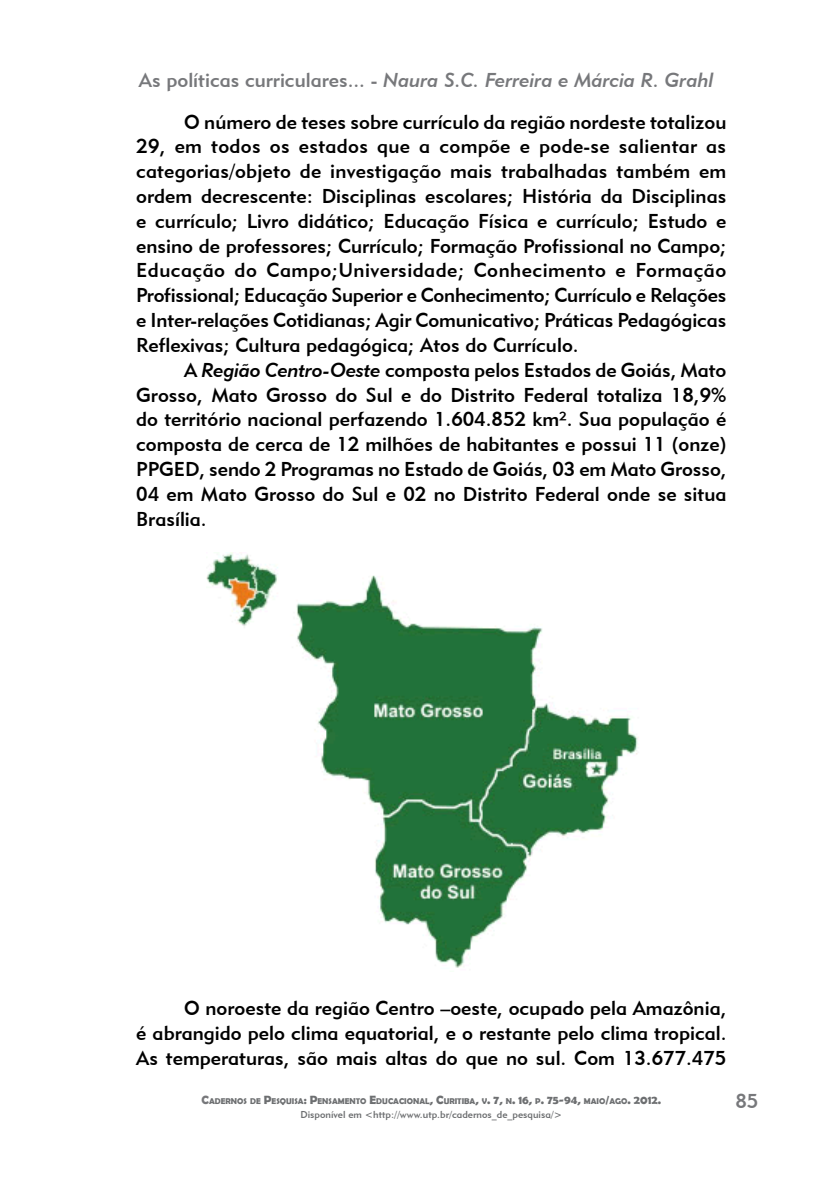
<style>
.page{position:relative;width:840px;height:1191px;background:#fff}
.page>*{position:absolute;margin:0;border:0;box-sizing:border-box;transform-origin:0 0}
.t1{font:20px/24.8px "Geometric 415 BT Medium A";color:#000;text-align:justify}
.t2{font:20px "Geometric 415 BT Medium Italic A";color:#77787b}
.t3{font:20px "Geometric 415 BT Medium A";color:#77787b}
.t4{font:10px "Geometric 415 BT Medium A";color:#6d6f71}
.t5{font:700 8.4px "Berlin Sans FB Demi";color:#6d6f71}
.s1{font-family:"Geometric 415 BT Medium A"}
.s2{font-family:"Geometric 415 BT Medium Italic A"}
.s3{font-size:12px;color:#77787b}
.s4{font-size:12px}
</style>
<div class="page">
<img style="left:206px;top:552px;width:433px;height:416px">
<p class="t2" style="left:139px;top:68px;width:576px"><span class="s1">As políticas curriculares... -</span> Naura S.C. Ferreira e Márcia R. Grahl</p>
<p class="t1" style="left:136px;top:109px;width:591px;text-indent:48px">O número de teses sobre currículo da região nordeste totalizou 29, em todos os estados que a compõe e pode-se salientar as categorias/objeto de investigação mais trabalhadas também em ordem decrescente: Disciplinas escolares; História da Disciplinas e currículo; Livro didático; Educação Física e currículo; Estudo e ensino de professores; Currículo; Formação Profissional no Campo; Educação do Campo;Universidade; Conhecimento e Formação Profissional; Educação Superior e Conhecimento; Currículo e Relações e Inter-relações Cotidianas; Agir Comunicativo; Práticas Pedagógicas Reflexivas; Cultura pedagógica; Atos do Currículo.</p>
<p class="t1" style="left:136px;top:357px;width:591px;text-indent:48px">A <span class="s2">Região Centro-Oeste</span> composta pelos Estados de Goiás, Mato Grosso, Mato Grosso do Sul e do Distrito Federal totaliza 18,9% do território nacional perfazendo 1.604.852 km². Sua população é composta de cerca de 12 milhões de habitantes e possui 11 (onze)<br>PPGED, sendo 2 Programas no Estado de Goiás, 03 em Mato Grosso, 04 em Mato Grosso do Sul e 02 no Distrito Federal onde se situa Brasília.</p>
<p class="t1" style="left:136px;top:995px;width:591px;text-indent:48px">O noroeste da região Centro –oeste, ocupado pela Amazônia, é abrangido pelo clima equatorial, e o restante pelo clima tropical.<br>As temperaturas, são mais altas do que no sul. Com 13.677.475</p>
<p class="t5" style="left:201px;top:1096px;width:461px"><span class="s3">C</span>ADERNOS DE <span class="s4">P</span>ESQUISA<span class="s4">: P</span>ENSAMENTO <span class="s4">E</span>DUCACIONAL<span class="s4">, C</span>URITIBA<span class="s4">,</span> V<span class="s4">. 7,</span> N<span class="s4">. 16,</span> P<span class="s4">. 75-94,</span> MAIO<span class="s4">/</span>AGO<span class="s4">. 2012.</span></p>
<p class="t4" style="left:300px;top:1108px;width:263px">Disponível em &lt;http://www.utp.br/cadernos_de_pesquisa/&gt;</p>
<p class="t3" style="left:735px;top:1088px;width:24px">85</p>
</div>
